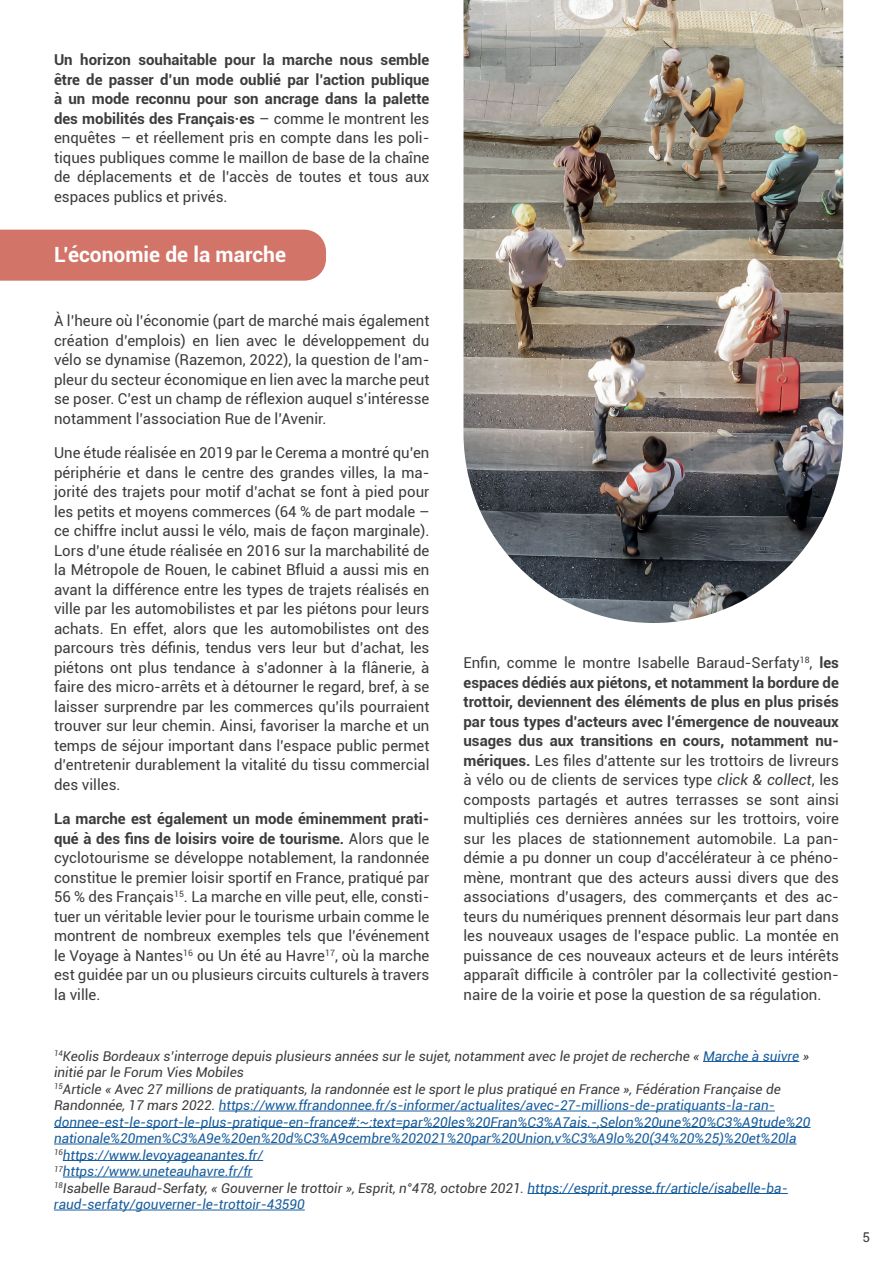
<style>
.page{position:relative;width:893px;height:1263px;background:#fff}
.page>*{position:absolute;margin:0;border:0;box-sizing:border-box;transform-origin:0 0}
.t1{font:700 21px "Roboto";color:#fff}
.t2{font:15px/19.5px "Roboto";color:#3c3c3d;text-align:justify}
.t3{font:italic 13.5px/16.5px "Roboto";color:#175d9e}
.t4{font:13.5px "Roboto";color:#3c3c3d}
.s1{font-weight:700}
.s2{font-style:italic}
.s3{color:#3c3c3d}
</style>
<div class="page">
<div style="left:0;top:230px;width:326px;height:51px;background:#d37469"></div>
<hr style="left:703px;top:1061px;width:96px;height:1px;background:#175d9e">
<hr style="left:219px;top:1111px;width:556px;height:1px;background:#175d9e">
<hr style="left:54px;top:1127px;width:756px;height:1px;background:#175d9e">
<hr style="left:54px;top:1144px;width:742px;height:1px;background:#175d9e">
<hr style="left:63px;top:1160px;width:200px;height:1px;background:#175d9e">
<hr style="left:63px;top:1177px;width:190px;height:1px;background:#175d9e">
<hr style="left:528px;top:1193px;width:260px;height:1px;background:#175d9e">
<hr style="left:54px;top:1210px;width:251px;height:1px;background:#175d9e">
<img style="left:463px;top:0;width:380px;height:623px">
<p class="t2" style="left:54px;top:50px;width:377px"><span class="s1">Un horizon souhaitable pour la marche nous semble être de passer d’un mode oublié par l’action publique à un mode reconnu pour son ancrage dans la palette des mobilités des Français·es</span> – comme le montrent les enquêtes – et réellement pris en compte dans les poli&shy;tiques publiques comme le maillon de base de la chaîne de déplacements et de l’accès de toutes et tous aux espaces publics et privés.</p>
<h1 class="t1" style="left:54px;top:239px;width:233px">L’économie de la marche</h1>
<p class="t2" style="left:54px;top:311px;width:377px">À l’heure où l’économie (part de marché mais également création d’emplois) en lien avec le développement du vélo se dynamise (Razemon, 2022), la question de l’am&shy;pleur du secteur économique en lien avec la marche peut se poser. C’est un champ de réflexion auquel s’intéresse notamment l’association Rue de l’Avenir.</p>
<p class="t2" style="left:54px;top:443px;width:377px">Une étude réalisée en 2019 par le Cerema a montré qu’en périphérie et dans le centre des grandes villes, la ma&shy;jorité des trajets pour motif d’achat se font à pied pour les petits et moyens commerces (64 % de part modale – ce chiffre inclut aussi le vélo, mais de façon marginale).<br>Lors d’une étude réalisée en 2016 sur la marchabilité de la Métropole de Rouen, le cabinet Bfluid a aussi mis en avant la différence entre les types de trajets réalisés en ville par les automobilistes et par les piétons pour leurs achats. En effet, alors que les automobilistes ont des parcours très définis, tendus vers leur but d’achat, les piétons ont plus tendance à s’adonner à la flânerie, à faire des micro-arrêts et à détourner le regard, bref, à se laisser surprendre par les commerces qu’ils pourraient trouver sur leur chemin. Ainsi, favoriser la marche et un temps de séjour important dans l’espace public permet d’entretenir durablement la vitalité du tissu commercial des villes.</p>
<p class="t2" style="left:54px;top:809px;width:377px"><span class="s1">La marche est également un mode éminemment prati&shy;qué à des fins de loisirs voire de tourisme.</span> Alors que le cyclotourisme se développe notablement, la randonnée constitue le premier loisir sportif en France, pratiqué par 56 % des Français<sup>15</sup>. La marche en ville peut, elle, consti&shy;tuer un véritable levier pour le tourisme urbain comme le montrent de nombreux exemples tels que l’événement le Voyage à Nantes<sup>16</sup> ou Un été au Havre<sup>17</sup>, où la marche est guidée par un ou plusieurs circuits culturels à travers la ville.</p>
<p class="t2" style="left:463px;top:653px;width:377px">Enfin, comme le montre Isabelle Baraud-Serfaty<sup>18</sup>, <span class="s1">les espaces dédiés aux piétons, et notamment la bordure de trottoir, deviennent des éléments de plus en plus prisés par tous types d’acteurs avec l’émergence de nouveaux usages dus aux transitions en cours, notamment nu&shy;mériques.</span> Les files d’attente sur les trottoirs de livreurs à vélo ou de clients de services type <span class="s2">click &amp; collect</span>, les composts partagés et autres terrasses se sont ainsi multipliés ces dernières années sur les trottoirs, voire sur les places de stationnement automobile. La pan&shy;démie a pu donner un coup d’accélérateur à ce phéno&shy;mène, montrant que des acteurs aussi divers que des associations d’usagers, des commerçants et des ac&shy;teurs du numériques prennent désormais leur part dans les nouveaux usages de l’espace public. La montée en puissance de ces nouveaux acteurs et de leurs intérêts apparaît difficile à contrôler par la collectivité gestion&shy;naire de la voirie et pose la question de sa régulation.</p>
<p class="t3" style="left:54px;top:1047px;width:758px"><sup>14</sup><span class="s3">Keolis Bordeaux s’interroge depuis plusieurs années sur le sujet, notamment avec le projet de recherche «</span> Marche à suivre <span class="s3">» initié par le Forum Vies Mobiles<br></span><sup>15</sup><span class="s3">Article « Avec 27 millions de pratiquants, la randonnée est le sport le plus pratiqué en France », Fédération Française de Randonnée, 17 mars 2022.</span> https://www.ffrandonnee.fr/s-informer/actualites/avec-27-millions-de-pratiquants-la-ran&shy;donnee-est-le-sport-le-plus-pratique-en-france#:~:text=par%20les%20Fran%C3%A7ais.-,Selon%20une%20%C3%A9tude%20 nationale%20men%C3%A9e%20en%20d%C3%A9cembre%202021%20par%20Union,v%C3%A9lo%20(34%20%25)%20et%20la <sup>16</sup>https://www.levoyageanantes.fr/<br><sup>17</sup>https://www.uneteauhavre.fr/fr<br><sup>18</sup><span class="s3">Isabelle Baraud-Serfaty, « Gouverner le trottoir », Esprit, n°478, octobre 2021.</span> https://esprit.presse.fr/article/isabelle-ba&shy;raud-serfaty/gouverner-le-trottoir-43590</p>
<p class="t4" style="left:862px;top:1228px;width:9px">5</p>
</div>
